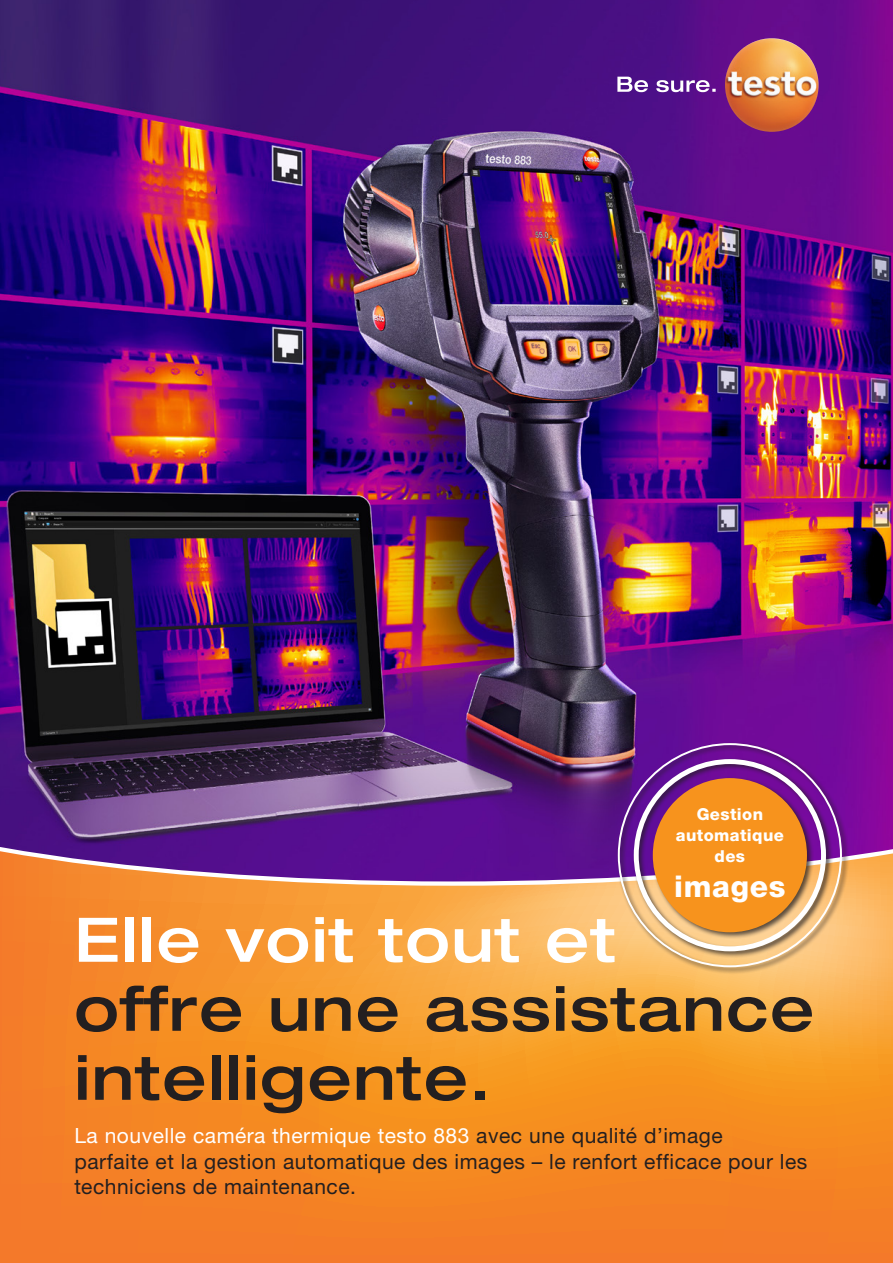
<style>
.page{position:relative;width:893px;height:1263px;background:#fff}
.page>*{position:absolute;margin:0;border:0;box-sizing:border-box;transform-origin:0 0}
.t1{font:500 expanded 61.5px/69px "Helvetica Neue LTW1 G";letter-spacing:.025em;color:#231f20}
.t2{font:500 expanded 61.5px "Helvetica Neue LTW1 G";letter-spacing:.025em;color:#fff}
.t3{font:800 30px "Helvetica Neue LTW1 G";letter-spacing:.025em;color:#fff}
.t4{font:21px/25.5px "Helvetica Neue LTW1 G";letter-spacing:.025em;color:#231f20}
.t5{font:800 16.5px/21px "Helvetica Neue LTW1 G";letter-spacing:.025em;color:#fff;text-align:center}
.s1{color:#fff}
</style>
<div class="page">
<img style="left:0;top:0;width:893px;height:847px">
<svg style="left:0;top:851px;width:893px;height:412px;background:#ef8b32"></svg>
<svg style="left:617px;top:77px;width:99px;height:15px"></svg>
<img style="left:725px;top:38px;width:94px;height:94px;border-radius:47px">
<div style="left:616px;top:741px;width:233px;height:234px;background:#231f20;opacity:.75"></div>
<svg style="left:618px;top:743px;width:224px;height:224px;background:#c97f67"></svg>
<p class="t5" style="left:676px;top:804px;width:110px">Gestion automatique des</p>
<h2 class="t3" style="left:674px;top:869px;width:113px">images</h2>
<h1 class="t2" style="left:74px;top:900px;width:543px">Elle voit tout et</h1>
<h1 class="t1" style="left:74px;top:972px;width:741px">offre une assistance intelligente.</h1>
<p class="t4" style="left:74px;top:1123px;width:734px"><span class="s1">La nouvelle caméra thermique testo 883</span> avec une qualité d’image<br>parfaite et la gestion automatique des images – le renfort efficace pour les techniciens de maintenance.</p>
</div>
